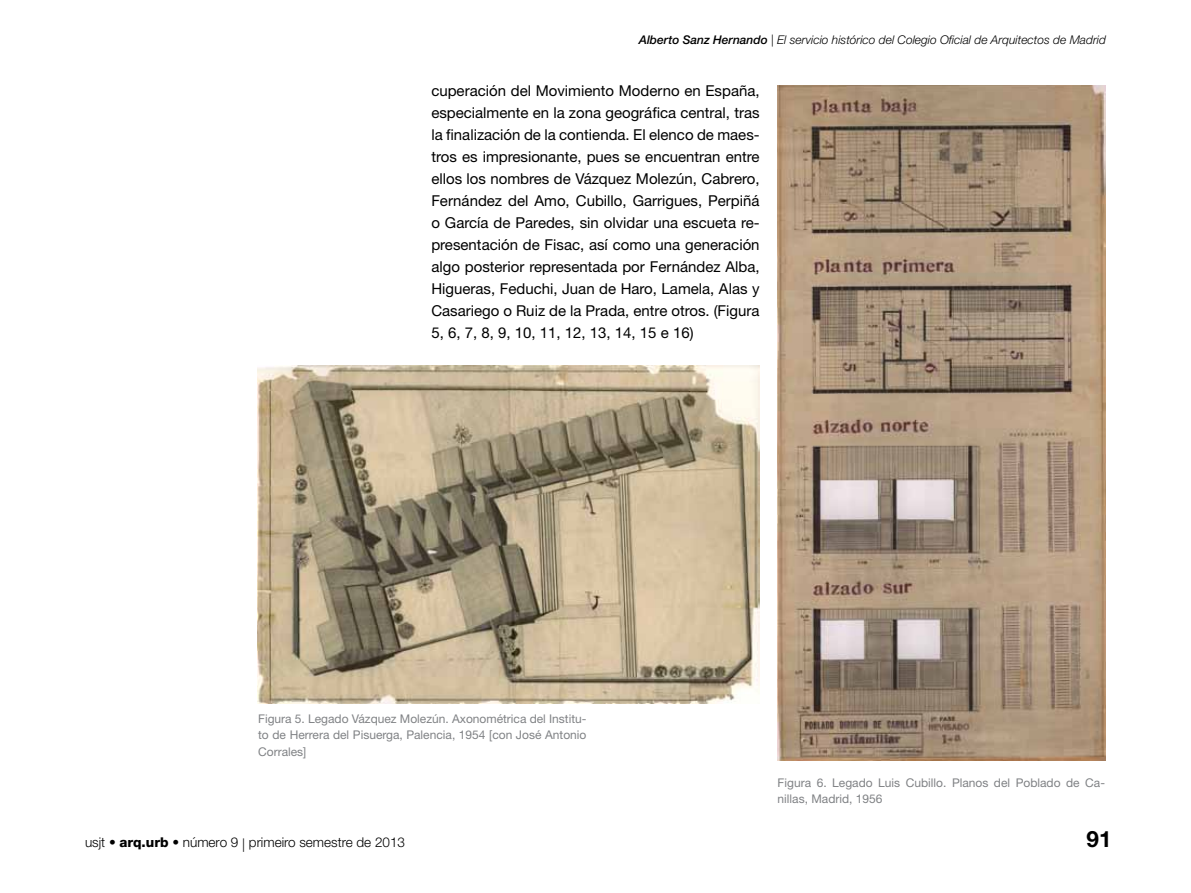
<style>
.page{position:relative;width:1191px;height:893px;background:#fff}
.page>*{position:absolute;margin:0;border:0;box-sizing:border-box;transform-origin:0 0}
.t1{font:700 22.5px "Helvetica Neue LT Std";color:#000}
.t2{font:15px/22px "Helvetica Neue LT Std";color:#000;text-align:justify}
.t3{font:300 13.5px "Helvetica Neue LT Std";color:#000}
.t4{font:12px/16.5px "Helvetica Neue LT Std";color:#808285}
.t5{font:italic 300 12px "Helvetica Neue LT Std";color:#000}
.s1{font-weight:500}
.s2{font-weight:800}
</style>
<div class="page">
<img style="left:777px;top:85px;width:328px;height:676px">
<img style="left:257px;top:366px;width:502px;height:338px">
<p class="t5" style="left:639px;top:33px;width:468px"><span class="s1">Alberto Sanz Hernando</span> | El servicio histórico del Colegio Oficial de Arquitectos de Madrid</p>
<p class="t2" style="left:431px;top:79px;width:330px">cuperación del Movimiento Moderno en España, especialmente en la zona geográfica central, tras la finalización de la contienda. El elenco de maes&shy;tros es impresionante, pues se encuentran entre ellos los nombres de Vázquez Molezún, Cabrero, Fernández del Amo, Cubillo, Garrigues, Perpiñá o García de Paredes, sin olvidar una escueta re&shy;presentación de Fisac, así como una generación algo posterior representada por Fernández Alba, Higueras, Feduchi, Juan de Haro, Lamela, Alas y Casariego o Ruiz de la Prada, entre otros. (Figura 5, 6, 7, 8, 9, 10, 11, 12, 13, 14, 15 e 16)</p>
<p class="t4" style="left:258px;top:710px;width:330px;text-align:justify">Figura 5. Legado Vázquez Molezún. Axonométrica del Institu&shy;to de Herrera del Pisuerga, Palencia, 1954 [con José Antonio Corrales]</p>
<p class="t4" style="left:777px;top:774px;width:329px">Figura 6. Legado Luis Cubillo. Planos del Poblado de Ca&shy;nillas, Madrid, 1956</p>
<p class="t3" style="left:85px;top:834px;width:321px">usjt • <span class="s2">arq.urb</span> • número 9 | primeiro semestre de 2013</p>
<h1 class="t1" style="left:1086px;top:825px;width:27px">91</h1>
</div>
